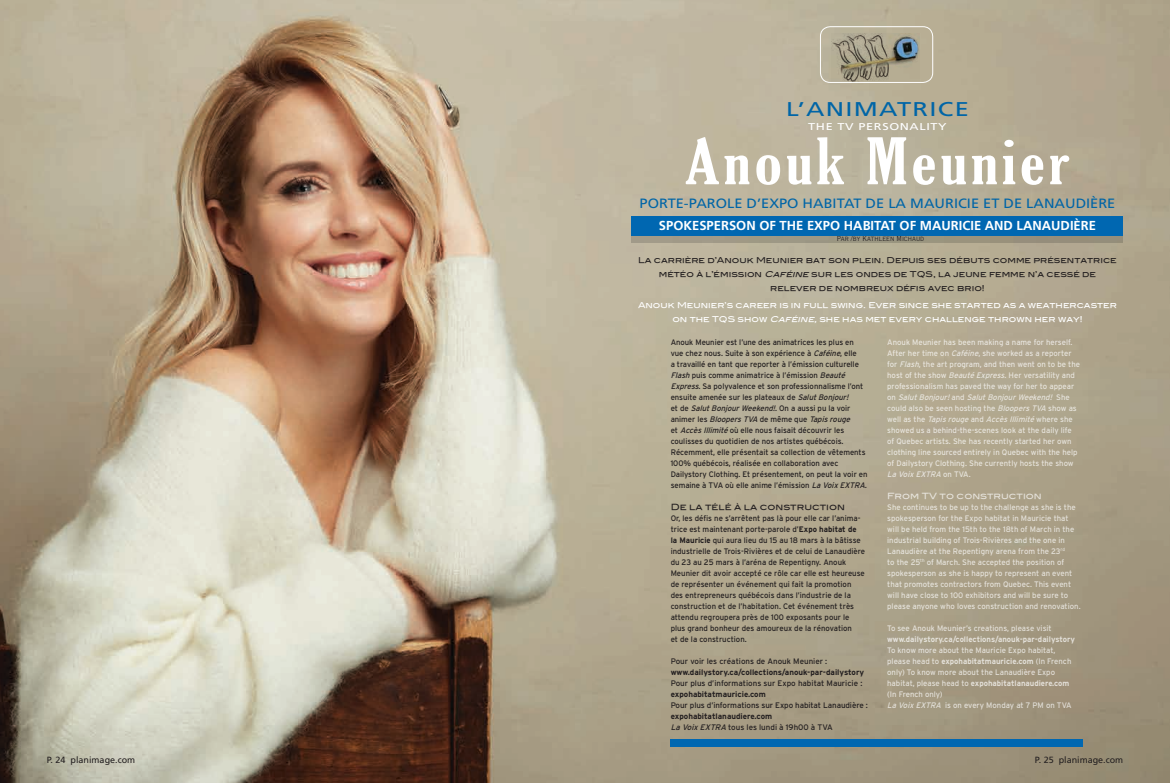
<style>
.page{position:relative;width:1170px;height:783px;background:#fff}
.page>*{position:absolute;margin:0;border:0;box-sizing:border-box;transform-origin:0 0}
.t1{font:extra-condensed 61.9px "Gloucester";letter-spacing:.05em;color:#fff;scale:1.28 1}
.t2{font:19.9px "Frutiger";letter-spacing:.05em;color:#0065a7;scale:1.28 1}
.t3{font:13.5px "Frutiger";color:#0065a7;scale:1.08 1}
.t4{font:700 13px "Frutiger";color:#fff}
.t5{font:9.9px "Frutiger";letter-spacing:.05em;color:#fff;scale:1.28 1}
.t6{font:9px "Frutiger";color:#231f20}
.t7{font:8.5px "Blair Md ITCTT Medium";color:#231f20}
.t8{font:8.5px "Blair Md ITCTT Medium";color:#fff}
.t9{font:8px/11px "Interstate";letter-spacing:-.005em;color:#231f20}
.t10{font:8px/11px "Interstate";color:#fff}
.t11{font:8px/14px "Blair Md ITCTT Medium";color:#231f20;text-align:center}
.t12{font:700 8px/11px "Interstate";color:#231f20}
.t13{font:8px/14px "Blair Md ITCTT Medium";color:#fff;text-align:center}
.t14{font:700 8px "Interstate";color:#fff}
.t15{font:7px "Copperplate Twenty Nine AB";color:#231f20}
.s1{font-style:italic}
.s2{font-weight:700}
.s3{font-weight:400;font-style:italic}
.s4{font-weight:400}
</style>
<div class="page">
<img style="left:0;top:0;width:1170px;height:783px">
<div style="left:670px;top:739px;width:413px;height:8px;background:#0067b1"></div>
<img style="left:832px;top:34px;width:88px;height:47px">
<div style="left:820px;top:26px;width:113px;height:57px;border:1px solid #fff;border-radius:10px"></div>
<div style="left:632px;top:235px;width:491px;height:8px;background:#9a9582"></div>
<div style="left:632px;top:216px;width:491px;height:19px;background:#0067b1"></div>
<h2 class="t2" style="left:786px;top:98px;width:144px">L’ANIMATRICE</h2>
<h1 class="t1" style="left:685px;top:126px;width:302px">Anouk Meunier</h1>
<h3 class="t3" style="left:640px;top:196px;width:442px">PORTE-PAROLE D’EXPO HABITAT DE LA MAURICIE ET DE LANAUDIÈRE</h3>
<p class="t5" style="left:808px;top:120px;width:110px">THE TV PERSONALITY</p>
<h3 class="t4" style="left:659px;top:218px;width:439px">SPOKESPERSON OF THE EXPO HABITAT OF MAURICIE AND LANAUDIÈRE</h3>
<p class="t11" style="left:638px;top:252px;width:480px">La carrière d’Anouk Meunier bat son plein. Depuis ses débuts comme présentatrice météo à l’émission <span class="s1">Caféine</span> sur les ondes de TQS, la jeune femme n’a cessé de relever de nombreux défis avec brio!</p>
<p class="t15" style="left:837px;top:235px;width:89px">Par /by Kathleen Michaud</p>
<p class="t13" style="left:638px;top:298px;width:480px">Anouk Meunier’s career is in full swing. Ever since she started as a weathercaster on the TQS show <span class="s1">Caféine,</span>she has met every challenge thrown her way!</p>
<p class="t9" style="left:671px;top:337px;width:200px">Anouk Meunier est l’une des animatrices les plus en<br>vue chez nous. Suite à son expérience à <span class="s1">Caféine</span>, elle<br>a travaillé en tant que reporter à l’émission culturelle <span class="s1">Flash</span> puis comme animatrice à l’émission <span class="s1">Beauté Express.</span>Sa polyvalence et son professionnalisme l’ont ensuite amenée sur les plateaux de <span class="s1">SalutBonjour!<br></span>e t d e <span class="s1">SalutBonjourWeekend!</span>. O n a a u s s i p u l a v o i r<br>a n i m e r l e s <span class="s1">BloopersTVA</span> d e m ê m e q u e <span class="s1">Tapisrouge<br></span>et <span class="s1">AccèsIllimité</span> où elle nous faisait découvrir les coulisses du quotidien de nos artistes québécois.<br>Récemment, elle présentait sa collection de vêtements 100% québécois, réalisée en collaboration avec Dailystory Clothing. Et présentement, on peut la voir en semaine à TVA où elle anime l’émission <span class="s1">La VoixEXTRA.</span></p>
<p class="t7" style="left:671px;top:500px;width:176px">De la télé à la construction</p>
<p class="t9" style="left:671px;top:513px;width:196px">Or, les défis ne s’arrêtent pas là pour elle car l’anima&shy;trice est maintenant porte-parole d’<span class="s2">Expo habitat de<br>la Mauricie</span> qui aura lieu du 15 au 18 mars à la bâtisse industrielle de Trois-Rivières et de celui de Lanaudière du 23 au 25 mars à l’aréna de Repentigny. Anouk Meunier dit avoir accepté ce rôle car elle est heureuse de représenter un événement qui fait la promotion des entrepreneurs québécois dans l’industrie de la construction et de l’habitation. Cet événement très attendu regroupera près de 100 exposants pour le plus grand bonheur des amoureux de la rénovation<br>et de la construction.</p>
<p class="t9" style="left:671px;top:656px;width:158px">Pour voir les créations de Anouk Meunier :</p>
<p class="t12" style="left:671px;top:667px;width:195px">www.dailystory.ca/collections/anouk-par-dailystory</p>
<p class="t9" style="left:671px;top:678px;width:193px">Pour plus d’informations sur Expo habitat Mauricie :</p>
<p class="t12" style="left:671px;top:689px;width:97px">expohabitatmauricie.com</p>
<p class="t9" style="left:671px;top:700px;width:199px">Pour plus d’informations sur Expo habitat Lanaudière :</p>
<p class="t12" style="left:671px;top:711px;width:164px">expohabitatlanaudiere.com<br><span class="s3">La Voix EXTRA</span> <span class="s4">tous les lundi à 19h00 à TVA</span></p>
<p class="t10" style="left:887px;top:337px;width:194px">Anouk Meunier has been making a name for herself.<br>After her time on <span class="s1">Caféine</span>, she worked as a reporter for <span class="s1">Flash</span>, the art program, and then went on to be the host of the show <span class="s1">Beauté Express</span>. Her versatility and professionalism has paved the way for her to appear o n <span class="s1">SalutBonjour!</span>a n d <span class="s1">SalutBonjourWeekend!</span> S h e could also be seen hosting the <span class="s1">BloopersTVA</span> show as w e l l a s t h e <span class="s1">Tapisrouge</span> a n d <span class="s1">AccèsIllimité</span> w h e r e s h e showed us a behind-the-scenes look at the daily life of Quebec artists. She has recently started her own clothing line sourced entirely in Quebec with the help of Dailystory Clothing. She currently hosts the show <span class="s1">La Voix EXTRA</span> o n T V A .</p>
<p class="t8" style="left:887px;top:489px;width:156px">From TV to construction</p>
<p class="t10" style="left:887px;top:502px;width:195px">She continues to be up to the challenge as she is the spokesperson for the Expo habitat in Mauricie that will be held from the 15th to the 18th of March in the industrial building of Trois-Rivières and the one in Lanaudière at the Repentigny arena from the 23<sup>rd<br></sup>to the 25<sup>th</sup> of March. She accepted the position of spokesperson as she is happy to represent an event that promotes contractors from Quebec. This event will have close to 100 exhibitors and will be sure to please anyone who loves construction and renovation.</p>
<p class="t10" style="left:887px;top:623px;width:166px">To see Anouk Meunier’s creations, please visit</p>
<p class="t14" style="left:887px;top:635px;width:189px">www.dailystory.ca/collections/anouk-par-dailystory</p>
<p class="t10" style="left:887px;top:645px;width:186px">To know more about the Mauricie Expo habitat, please head to <span class="s2">expohabitatmauricie.com</span> (In French only) To know more about the Lanaudière Expo habitat, please head to <span class="s2">expohabitatlanaudiere.com </span>(In French only)<br><span class="s1">La Voix EXTRA</span> is on every Monday at 7 PM on TVA</p>
<p class="t6" style="left:47px;top:754px;width:90px">P. 24 PLANIMAGE.COM</p>
<p class="t6" style="left:1035px;top:754px;width:90px">P. 25 PLANIMAGE.COM</p>
</div>
